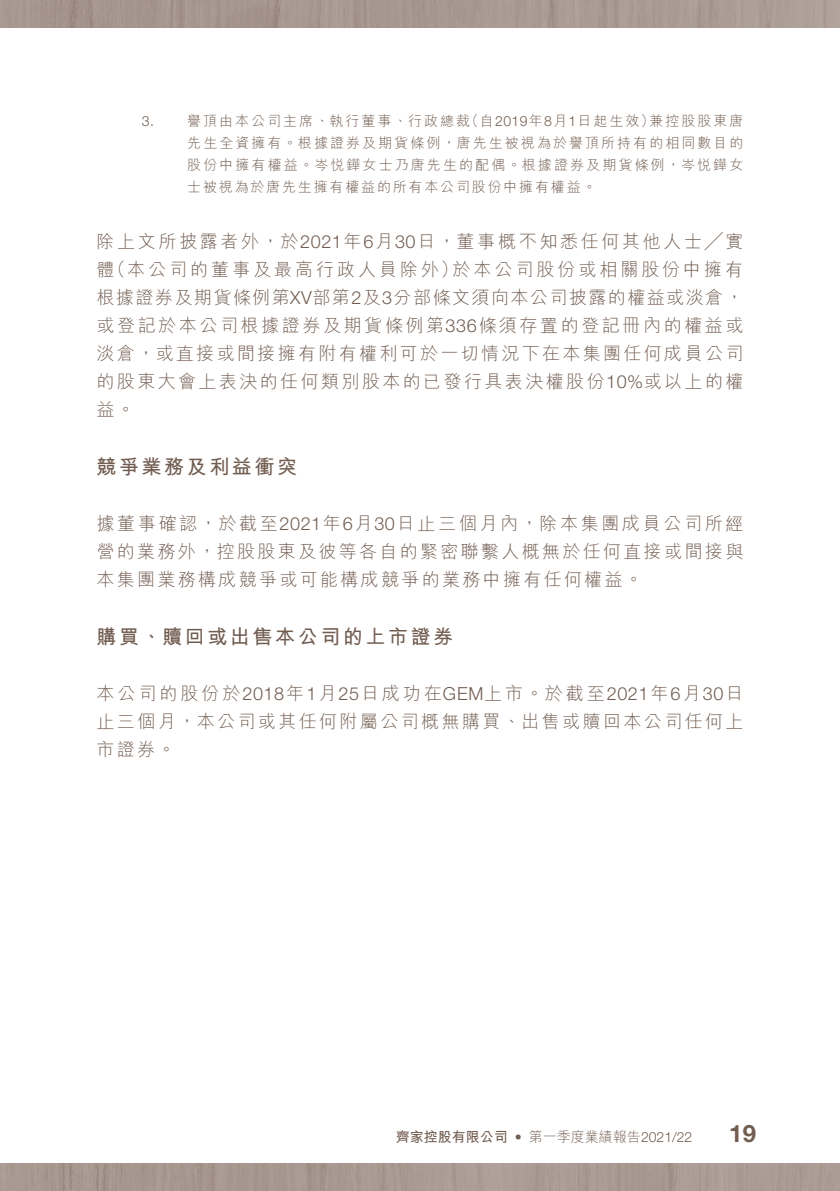
<style>
.page{position:relative;width:840px;height:1191px;background:#fff}
.page>*{position:absolute;margin:0;border:0;box-sizing:border-box;transform-origin:0 0}
.t1{font:700 24px "Helvetica Neue LT Std";color:#725d51}
._01_H1{font:700 20px "M Hei HK";letter-spacing:.13em;color:#725d51}
._00_txt{font:300 18px/28px "M Hei HK";letter-spacing:.135em;color:#725d51;text-align:justify}
._06_Notes{font:300 14px/22px "M Hei HK";letter-spacing:.13em;color:#725d51;text-align:justify}
.t2{font:700 14px "M Hei HK";color:#725d51}
.s1{font-family:"Helvetica Neue LT Std"}
.s2{font-family:"Helvetica Neue LT Std";font-weight:300}
.s3{font-weight:300}
</style>
<div class="page">
<img style="left:0;top:0;width:839px;height:1191px">
<div style="left:0;top:28px;width:839px;height:1134px;background:#fff"></div>
<p class="_06_Notes" style="left:187px;top:110px;width:557px;text-indent:-45px"><span class="s1">3.</span> 譽頂由本公司主席、執行董事、行政總裁（自<span class="s1">2019</span>年<span class="s1">8</span>月<span class="s1">1</span>日起生效）兼控股股東唐先生全資擁有。根據證券及期貨條例，唐先生被視為於譽頂所持有的相同數目的股份中擁有權益。岑悅鏵女士乃唐先生的配偶。根據證券及期貨條例，岑悅鏵女士被視為於唐先生擁有權益的所有本公司股份中擁有權益。</p>
<p class="_00_txt" style="left:96px;top:227px;width:648px">除上文所披露者外，於<span class="s1">2021</span>年<span class="s1">6</span>月<span class="s1">30</span>日，董事概不知悉任何其他人士╱實體（本公司的董事及最高行政人員除外）於本公司股份或相關股份中擁有根據證券及期貨條例第<span class="s1">XV</span>部第<span class="s1">2</span>及<span class="s1">3</span>分部條文須向本公司披露的權益或淡倉，或登記於本公司根據證券及期貨條例第<span class="s1">336</span>條須存置的登記冊內的權益或淡倉，或直接或間接擁有附有權利可於一切情況下在本集團任何成員公司的股東大會上表決的任何類別股本的已發行具表決權股份<span class="s1">10%</span>或以上的權益。</p>
<p class="_01_H1" style="left:96px;top:452px;width:202px">競爭業務及利益衝突</p>
<p class="_00_txt" style="left:96px;top:509px;width:648px">據董事確認，於截至<span class="s1">2021</span>年<span class="s1">6</span>月<span class="s1">30</span>日止三個月內，除本集團成員公司所經營的業務外，控股股東及彼等各自的緊密聯繫人概無於任何直接或間接與本集團業務構成競爭或可能構成競爭的業務中擁有任何權益。</p>
<p class="_01_H1" style="left:96px;top:622px;width:358px">購買、贖回或出售本公司的上市證券</p>
<p class="_00_txt" style="left:96px;top:679px;width:648px">本公司的股份於<span class="s1">2018</span>年<span class="s1">1</span>月<span class="s1">25</span>日成功在<span class="s1">GEM</span>上市。於截至<span class="s1">2021</span>年<span class="s1">6</span>月<span class="s1">30</span>日止三個月，本公司或其任何附屬公司概無購買、出售或贖回本公司任何上市證券。</p>
<p class="t2" style="left:395px;top:1127px;width:298px">齊家控股有限公司 <span class="s2">•</span> <span class="s3">第一季度業績報告</span><span class="s2">2021/22</span></p>
<h1 class="t1" style="left:729px;top:1118px;width:28px">19</h1>
</div>
